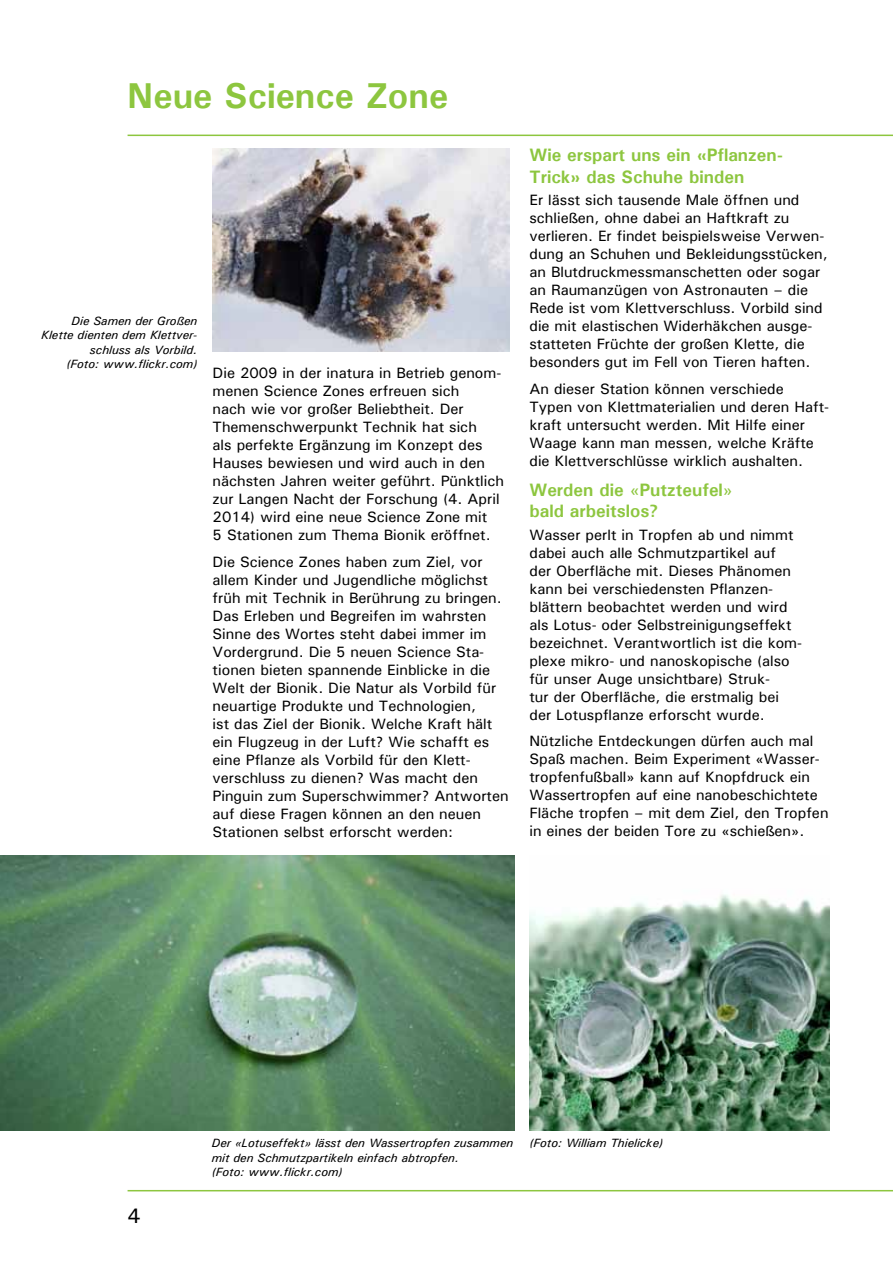
<style>
.page{position:relative;width:893px;height:1263px;background:#fff}
.page>*{position:absolute;margin:0;border:0;box-sizing:border-box;transform-origin:0 0}
.t1{font:700 36px "Univers";color:#8dc63f}
.t2{font:500 21px "Univers";color:#000}
.t3{font:700 18px/21.6px "Univers";color:#8dc63f}
.t4{font:500 15px/18px "Univers";color:#000}
.t5{font:italic 500 12px/14.4px "Univers";color:#000;text-align:right}
.s1{font-weight:500}
</style>
<div class="page">
<hr style="left:128px;top:135px;width:765px;height:1px;background:#8dc63f">
<hr style="left:128px;top:1190px;width:765px;height:1px;background:#8dc63f">
<img style="left:213px;top:149px;width:297px;height:202px">
<img style="left:529px;top:894px;width:300px;height:236px">
<img style="left:0;top:856px;width:514px;height:274px">
<h1 class="t1" style="left:128px;top:73px;width:322px">Neue Science Zone</h1>
<p class="t5" style="left:41px;top:313px;width:158px">Die Samen der Großen<br>Klette dienten dem Klettver&shy;schluss als Vorbild.<br>(Foto: www.flickr.com)</p>
<p class="t4" style="left:213px;top:364px;width:293px">Die 2009 in der inatura in Betrieb genom&shy;menen Science Zones erfreuen sich<br>nach wie vor großer Beliebtheit. Der Themenschwerpunkt Technik hat sich<br>als perfekte Ergänzung im Konzept des Hauses bewiesen und wird auch in den nächsten Jahren weiter geführt. Pünktlich zur Langen Nacht der Forschung (4. April 2014) wird eine neue Science Zone mit<br>5 Stationen zum Thema Bionik eröffnet.</p>
<p class="t4" style="left:213px;top:552px;width:298px">Die Science Zones haben zum Ziel, vor allem Kinder und Jugendliche möglichst früh mit Technik in Berührung zu bringen.<br>Das Erleben und Begreifen im wahrsten Sinne des Wortes steht dabei immer im Vordergrund. Die 5 neuen Science Sta&shy;tionen bieten spannende Einblicke in die Welt der Bionik. Die Natur als Vorbild für neuartige Produkte und Technologien,<br>ist das Ziel der Bionik. Welche Kraft hält ein Flugzeug in der Luft? Wie schafft es eine Pflanze als Vorbild für den Klett&shy;verschluss zu dienen? Was macht den Pinguin zum Superschwimmer? Antworten auf diese Fragen können an den neuen Stationen selbst erforscht werden:</p>
<p class="t3" style="left:529px;top:144px;width:255px">Wie erspart uns ein «Pflanzen-<br>Trick» das Schuhe binden</p>
<p class="t4" style="left:529px;top:191px;width:300px">Er lässt sich tausende Male öffnen und schließen, ohne dabei an Haftkraft zu verlieren. Er findet beispielsweise Verwen&shy;dung an Schuhen und Bekleidungsstücken, an Blutdruckmessmanschetten oder sogar an Raumanzügen von Astronauten – die Rede ist vom Klettverschluss. Vorbild sind die mit elastischen Widerhäkchen ausge&shy;statteten Früchte der großen Klette, die besonders gut im Fell von Tieren haften.</p>
<p class="t4" style="left:529px;top:379px;width:301px">An dieser Station können verschiede Typen von Klettmaterialien und deren Haft&shy;kraft untersucht werden. Mit Hilfe einer Waage kann man messen, welche Kräfte die Klettverschlüsse wirklich aushalten.</p>
<p class="t3" style="left:529px;top:478px;width:205px">Werden die <span class="s1">«</span>Putzteufel<span class="s1">» </span>bald arbeitslos?</p>
<p class="t4" style="left:529px;top:525px;width:274px">Wasser perlt in Tropfen ab und nimmt dabei auch alle Schmutzpartikel auf<br>der Oberfläche mit. Dieses Phänomen kann bei verschiedensten Pflanzen&shy;blättern beobachtet werden und wird als Lotus- oder Selbstreinigungseffekt bezeichnet. Verantwortlich ist die kom&shy;plexe mikro- und nanoskopische (also für unser Auge unsichtbare) Struk-<br>tur der Oberfläche, die erstmalig bei der Lotuspflanze erforscht wurde.</p>
<p class="t4" style="left:529px;top:732px;width:301px">Nützliche Entdeckungen dürfen auch mal Spaß machen. Beim Experiment «Wasser&shy;tropfenfußball» kann auf Knopfdruck ein Wassertropfen auf eine nanobeschichtete Fläche tropfen – mit dem Ziel, den Tropfen in eines der beiden Tore zu «schießen».</p>
<h2 class="t2" style="left:128px;top:1202px;width:15px">4</h2>
<p class="t5" style="left:212px;top:1135px;width:303px;text-align:left">Der «Lotuseffekt» lässt den Wassertropfen zusammen mit den Schmutzpartikeln einfach abtropfen.<br>(Foto: www.flickr.com)</p>
<p class="t5" style="left:529px;top:1135px;width:135px">(Foto: William Thielicke)</p>
</div>
